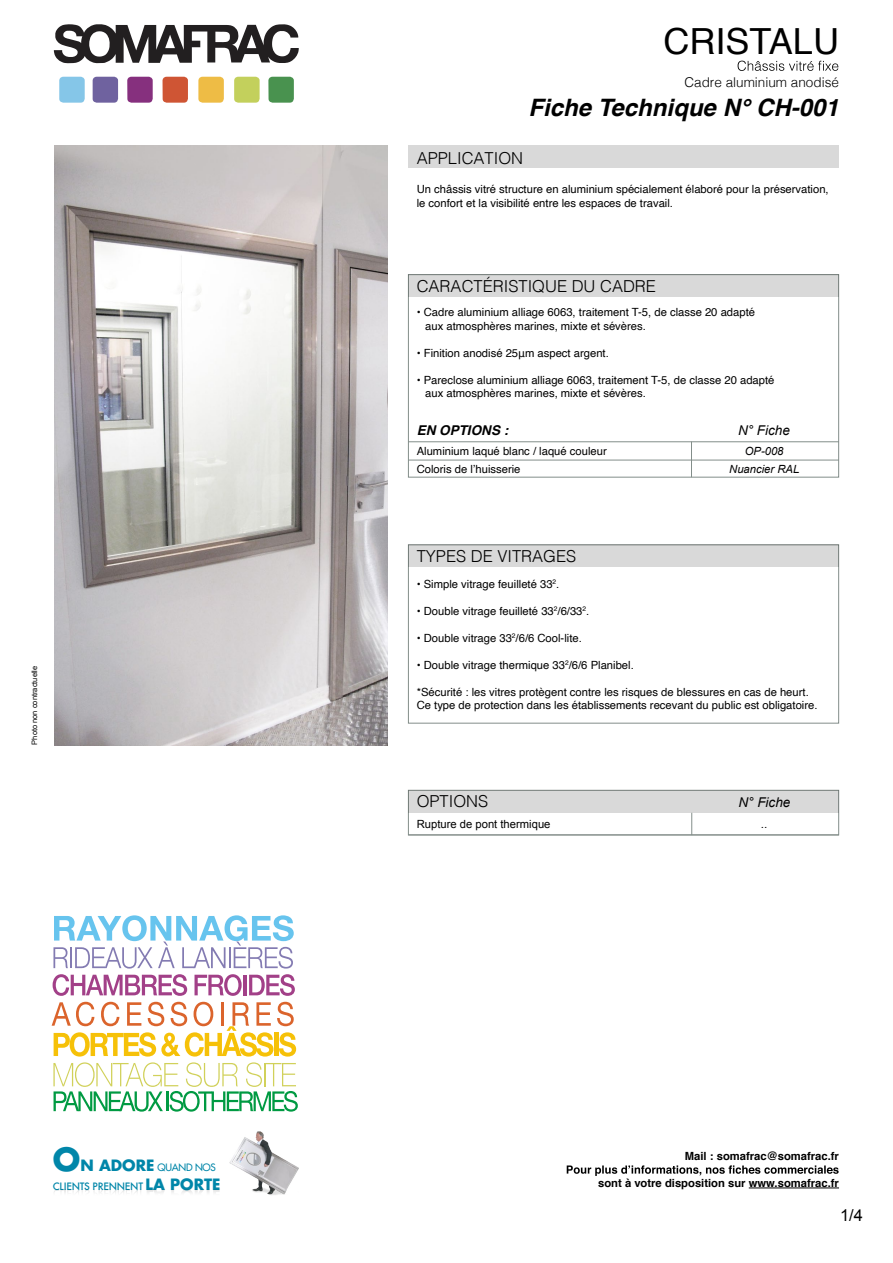
<style>
.page{position:relative;width:893px;height:1263px;background:#fff}
.page>*{position:absolute;margin:0;border:0;box-sizing:border-box;transform-origin:0 0}
.t1{font:36px "Helvetica";color:#000}
.t2{font:italic 700 24px "Helvetica";color:#000}
.t3{font:300 16.5px "Helvetica";color:#000}
.t4{font:16.5px "Arial";color:#000}
.t5{font:300 13.5px "Helvetica";color:#000}
.t6{font:italic 13.5px "Arial";color:#000}
.t7{font:italic 700 13.5px "Helvetica";color:#000}
.t8{font:11.25px/13.5px "Helvetica";color:#000}
.t9{font:700 11.25px "Helvetica";color:#000}
.t10{font:11.25px "Arial";color:#000}
.t11{font:italic 11.25px "Arial";color:#000}
.t12{font:500 9.9px "Futura";letter-spacing:-.025em;color:#0086a9}
.t13{font:9.9px "Futura LT";letter-spacing:-.025em;color:#0086a9}
.t14{font:7.5px "Arial";color:#000}
.s1{font-weight:700;font-size:31.05px}
.s2{font-weight:700;font-size:15.15px}
.s3{font-family:"Futura LT";font-weight:700;font-size:15.15px}
</style>
<div class="page">
<div style="left:408px;top:545px;width:431px;height:22px;background:#d9d9d9"></div>
<div style="left:408px;top:274px;width:431px;height:23px;background:#d9d9d9"></div>
<div style="left:408px;top:145px;width:431px;height:23px;background:#d9d9d9"></div>
<img style="left:54px;top:145px;width:334px;height:600px">
<svg style="left:738px;top:61px;width:100px;height:10px"></svg>
<hr style="left:408px;top:460px;width:431px;height:1px;background:#838e8a">
<hr style="left:408px;top:441px;width:431px;height:1px;background:#838e8a">
<hr style="left:691px;top:442px;width:1px;height:35px;background:#838e8a">
<hr style="left:749px;top:1188px;width:90px;height:1px;background:#000">
<svg style="left:567px;top:1165px;width:272px;height:11px"></svg>
<div style="left:408px;top:790px;width:431px;height:45px;border:1px solid #838e8a"></div>
<div style="left:408px;top:790px;width:430px;height:23px;background:#d9d9d9"></div>
<svg style="left:691px;top:813px;width:1px;height:22px"></svg>
<hr style="left:408px;top:835px;width:431px;height:1px;background:#838e8a">
<svg style="left:53px;top:915px;width:241px;height:53px"></svg>
<svg style="left:53px;top:974px;width:134px;height:22px"></svg>
<svg style="left:195px;top:974px;width:47px;height:22px"></svg>
<hr style="left:243px;top:975px;width:3px;height:20px;background:#a24088">
<svg style="left:249px;top:974px;width:46px;height:22px"></svg>
<svg style="left:52px;top:1002px;width:244px;height:54px"></svg>
<svg style="left:53px;top:1062px;width:245px;height:49px"></svg>
<img style="left:230px;top:1131px;width:69px;height:64px">
<svg style="left:54px;top:1189px;width:111px;height:4px"></svg>
<svg style="left:171px;top:1189px;width:49px;height:4px"></svg>
<svg style="left:54px;top:24px;width:245px;height:39px"></svg>
<div style="left:59px;top:77px;width:26px;height:26px;background:#85c6e8;border-radius:4px"></div>
<div style="left:93px;top:77px;width:25px;height:26px;background:#6f629f;border-radius:4px"></div>
<div style="left:127px;top:77px;width:26px;height:26px;background:#86307e;border-radius:4px"></div>
<div style="left:163px;top:77px;width:25px;height:26px;background:#cf5534;border-radius:4px"></div>
<div style="left:198px;top:77px;width:26px;height:26px;background:#eebc45;border-radius:4px"></div>
<div style="left:234px;top:77px;width:26px;height:26px;background:#c3d05c;border-radius:4px"></div>
<div style="left:268px;top:77px;width:26px;height:26px;background:#49924f;border-radius:4px"></div>
<p class="t14" style="left:30px;top:745px;width:80px;rotate:-90deg">Photo non contractuelle</p>
<p class="t13" style="left:53px;top:1161px;width:164px"><span class="s1">O</span><span class="s2">N ADORE</span> QUAND NOS</p>
<p class="t12" style="left:53px;top:1179px;width:169px">CLIENTS PRENNENT <span class="s3">LA PORTE</span></p>
<h1 class="t1" style="left:664px;top:14px;width:177px">CRISTALU</h1>
<p class="t5" style="left:684px;top:71px;width:156px">Cadre aluminium anodisé</p>
<h2 class="t2" style="left:528px;top:87px;width:312px">Fiche Technique N° CH-001</h2>
<h3 class="t3" style="left:417px;top:144px;width:108px">APPLICATION</h3>
<p class="t8" style="left:417px;top:183px;width:414px">Un châssis vitré structure en aluminium spécialement élaboré pour la préservation, le confort et la visibilité entre les espaces de travail.</p>
<h3 class="t3" style="left:417px;top:272px;width:241px">CARACTÉRISTIQUE DU CADRE</h3>
<p class="t8" style="left:425px;top:306px;width:331px;text-indent:-9px">• Cadre aluminium alliage 6063, traitement T-5, de classe 20 adapté aux atmosphères marines, mixte et sévères.</p>
<p class="t8" style="left:417px;top:346px;width:194px">• Finition anodisé 25μm aspect argent.</p>
<p class="t8" style="left:425px;top:373px;width:351px;text-indent:-9px">• Pareclose aluminium alliage 6063, traitement T-5, de classe 20 adapté aux atmosphères marines, mixte et sévères.</p>
<p class="t7" style="left:417px;top:419px;width:93px">EN OPTIONS :</p>
<p class="t8" style="left:417px;top:445px;width:192px">Aluminium laqué blanc / laqué couleur</p>
<p class="t6" style="left:738px;top:422px;width:53px">N° Fiche</p>
<p class="t11" style="left:745px;top:444px;width:40px">OP-008</p>
<p class="t8" style="left:417px;top:462px;width:105px">Coloris de l’huisserie</p>
<p class="t11" style="left:729px;top:461px;width:72px">Nuancier RAL</p>
<h3 class="t3" style="left:417px;top:542px;width:161px">TYPES DE VITRAGES</h3>
<p class="t8" style="left:417px;top:577px;width:144px">• Simple vitrage feuilleté 33<sup>2</sup>.</p>
<p class="t8" style="left:417px;top:604px;width:174px">• Double vitrage feuilleté 33<sup>2</sup>/6/33<sup>2</sup>.</p>
<p class="t8" style="left:417px;top:631px;width:167px">• Double vitrage 33<sup>2</sup>/6/6 Cool-lite.</p>
<p class="t8" style="left:417px;top:658px;width:219px">• Double vitrage thermique 33<sup>2</sup>/6/6 Planibel.</p>
<p class="t8" style="left:417px;top:685px;width:402px">*Sécurité : les vitres protègent contre les risques de blessures en cas de heurt.<br>Ce type de protection dans les établissements recevant du public est obligatoire.</p>
<h3 class="t3" style="left:417px;top:787px;width:73px">OPTIONS</h3>
<p class="t10" style="left:417px;top:817px;width:135px">Rupture de pont thermique</p>
<p class="t11" style="left:761px;top:817px;width:8px">..</p>
<p class="t6" style="left:738px;top:793px;width:53px">N° Fiche</p>
<p class="t9" style="left:685px;top:1147px;width:156px">Mail : somafrac@somafrac.fr</p>
<p class="t9" style="left:598px;top:1174px;width:242px">sont à votre disposition sur www.somafrac.fr</p>
<h3 class="t4" style="left:840px;top:1204px;width:24px">1/4</h3>
</div>
